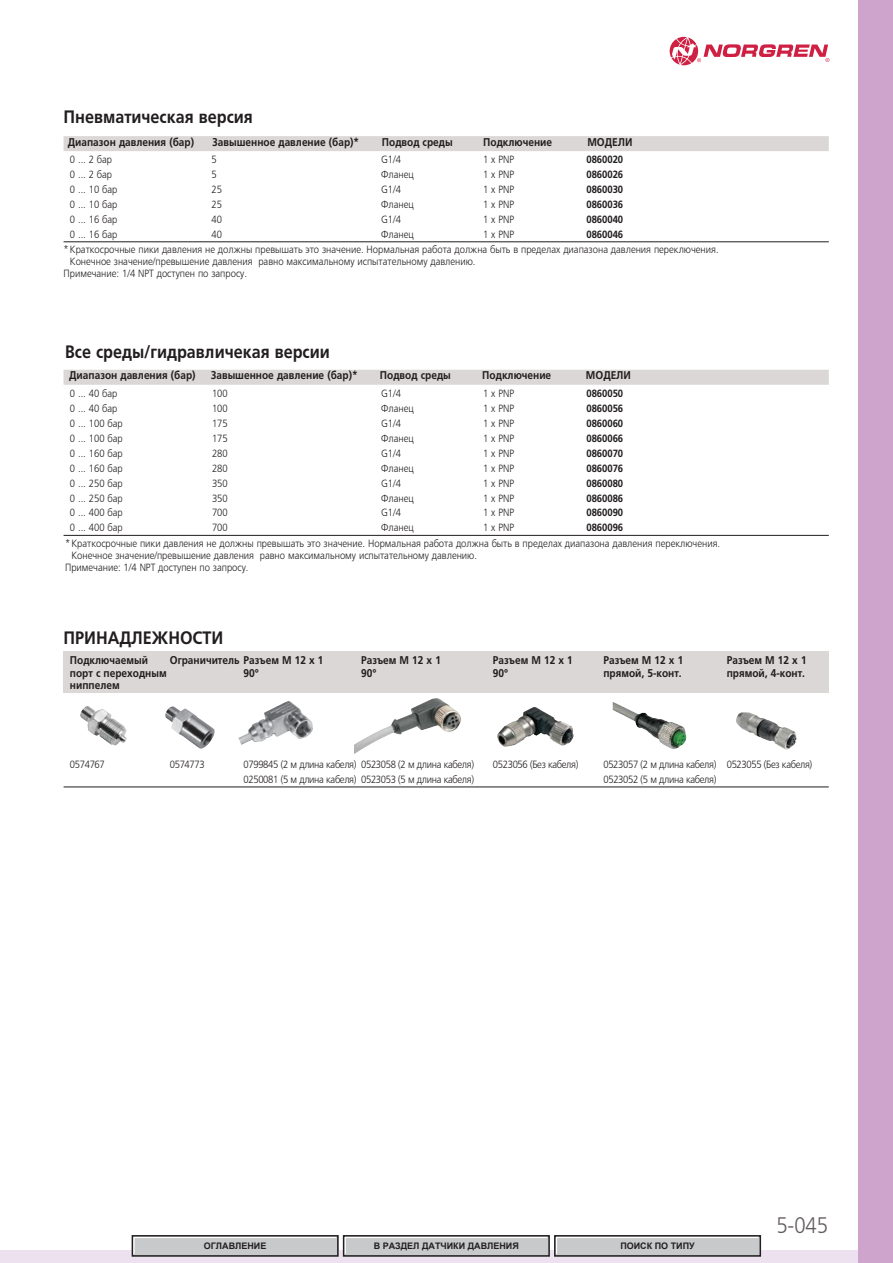
<style>
.page{position:relative;width:893px;height:1263px;background:#fff}
.page>*{position:absolute;margin:0;border:0;box-sizing:border-box;transform-origin:0 0}
.t1{font:300 22.5px "Frutiger LTCYR";color:#635d5d;scale:.9 1}
.t2{font:700 18px "Frutiger LTCYR";color:#221e1f;scale:.9 1}
.t3{font:700 11.25px "Frutiger LTCYR";color:#221e1f;scale:.9 1}
.t4{font:300 10.5px "Frutiger LTCYR";color:#221e1f;scale:.9 1}
.t5{font:300 10.5px "Frutiger LTCYR";letter-spacing:-.035em;color:#221e1f;scale:.9 1}
.t6{font:700 10.5px "Frutiger LTCYR";color:#221e1f;scale:.9 1}
.t7{font:700 9px "Arial";color:#231f20}
</style>
<div class="page">
<img style="left:165px;top:706px;width:50px;height:43px">
<img style="left:354px;top:698px;width:107px;height:56px">
<img style="left:497px;top:707px;width:77px;height:40px">
<img style="left:80px;top:706px;width:47px;height:40px">
<img style="left:613px;top:702px;width:74px;height:47px">
<img style="left:736px;top:712px;width:60px;height:38px">
<img style="left:238px;top:701px;width:75px;height:44px">
<div style="left:0;top:1250px;width:892px;height:13px;background:#eee1ef"></div>
<div style="left:858px;top:0;width:34px;height:1263px;background:#cfa4cc"></div>
<svg style="left:670px;top:37px;width:159px;height:28px"></svg>
<div style="left:64px;top:136px;width:765px;height:15px;background:#dad7d6"></div>
<hr style="left:64px;top:242px;width:765px;height:1px;background:#221e1f">
<div style="left:64px;top:370px;width:765px;height:15px;background:#dad7d6"></div>
<hr style="left:64px;top:535px;width:765px;height:1px;background:#221e1f">
<div style="left:64px;top:651px;width:765px;height:42px;background:#dad7d6"></div>
<hr style="left:64px;top:787px;width:765px;height:1px;background:#221e1f">
<div style="left:135px;top:1238px;width:201px;height:16px;background:#c7c9cb"></div>
<div style="left:132px;top:1235px;width:207px;height:22px;border:2px solid #231f20"></div>
<div style="left:557px;top:1238px;width:201px;height:16px;background:#c7c9cb"></div>
<div style="left:554px;top:1235px;width:207px;height:22px;border:2px solid #231f20"></div>
<div style="left:346px;top:1238px;width:201px;height:16px;background:#c7c9cb"></div>
<div style="left:343px;top:1235px;width:207px;height:22px;border:2px solid #231f20"></div>
<h2 class="t2" style="left:64px;top:107px;width:212px">Пневматическая версия</h2>
<p class="t4" style="left:70px;top:153px;width:48px">0 ... 2 бар</p>
<p class="t4" style="left:211px;top:153px;width:7px">5</p>
<p class="t4" style="left:381px;top:153px;width:24px">G1/4</p>
<p class="t4" style="left:483px;top:153px;width:36px">1 x PNP</p>
<p class="t6" style="left:586px;top:153px;width:42px">0860020</p>
<p class="t4" style="left:70px;top:168px;width:48px">0 ... 2 бар</p>
<p class="t4" style="left:211px;top:168px;width:7px">5</p>
<p class="t4" style="left:381px;top:168px;width:38px">Фланец</p>
<p class="t4" style="left:483px;top:168px;width:36px">1 x PNP</p>
<p class="t6" style="left:586px;top:168px;width:42px">0860026</p>
<p class="t4" style="left:70px;top:183px;width:54px">0 ... 10 бар</p>
<p class="t4" style="left:211px;top:183px;width:13px">25</p>
<p class="t4" style="left:381px;top:183px;width:24px">G1/4</p>
<p class="t4" style="left:483px;top:183px;width:36px">1 x PNP</p>
<p class="t6" style="left:586px;top:183px;width:42px">0860030</p>
<p class="t4" style="left:70px;top:198px;width:54px">0 ... 10 бар</p>
<p class="t4" style="left:211px;top:198px;width:13px">25</p>
<p class="t4" style="left:381px;top:198px;width:38px">Фланец</p>
<p class="t4" style="left:483px;top:198px;width:36px">1 x PNP</p>
<p class="t6" style="left:586px;top:198px;width:42px">0860036</p>
<p class="t4" style="left:70px;top:213px;width:54px">0 ... 16 бар</p>
<p class="t4" style="left:211px;top:213px;width:13px">40</p>
<p class="t4" style="left:381px;top:213px;width:24px">G1/4</p>
<p class="t4" style="left:483px;top:213px;width:36px">1 x PNP</p>
<p class="t6" style="left:586px;top:213px;width:42px">0860040</p>
<p class="t4" style="left:70px;top:228px;width:54px">0 ... 16 бар</p>
<p class="t4" style="left:211px;top:228px;width:13px">40</p>
<p class="t4" style="left:381px;top:228px;width:38px">Фланец</p>
<p class="t4" style="left:483px;top:228px;width:36px">1 x PNP</p>
<p class="t6" style="left:586px;top:228px;width:42px">0860046</p>
<p class="t4" style="left:64px;top:243px;width:729px">*Краткосрочные пики давления не должны превышать это значение. Нормальная работа должна быть в пределах диапазона давления переключения.</p>
<p class="t4" style="left:70px;top:255px;width:452px">Конечное значение/превышение давления равно максимальному испытательному давлению.</p>
<p class="t4" style="left:64px;top:267px;width:205px">Примечание: 1/4 NPT доступен по запросу.</p>
<p class="t3" style="left:68px;top:136px;width:142px">Диапазон давления (бар)</p>
<p class="t3" style="left:212px;top:136px;width:165px">Завышенное давление (бар)*</p>
<p class="t3" style="left:382px;top:136px;width:80px">Подвод среды</p>
<p class="t3" style="left:483px;top:136px;width:78px">Подключение</p>
<p class="t3" style="left:587px;top:136px;width:52px">МОДЕЛИ</p>
<h2 class="t2" style="left:65px;top:341px;width:296px">Все среды/гидравличекая версии</h2>
<p class="t4" style="left:70px;top:387px;width:54px">0 ... 40 бар</p>
<p class="t4" style="left:212px;top:387px;width:19px">100</p>
<p class="t4" style="left:381px;top:387px;width:24px">G1/4</p>
<p class="t4" style="left:483px;top:387px;width:36px">1 x PNP</p>
<p class="t6" style="left:586px;top:387px;width:42px">0860050</p>
<p class="t4" style="left:70px;top:402px;width:54px">0 ... 40 бар</p>
<p class="t4" style="left:212px;top:402px;width:19px">100</p>
<p class="t4" style="left:381px;top:402px;width:38px">Фланец</p>
<p class="t4" style="left:483px;top:402px;width:36px">1 x PNP</p>
<p class="t6" style="left:586px;top:402px;width:42px">0860056</p>
<p class="t4" style="left:70px;top:417px;width:60px">0 ... 100 бар</p>
<p class="t4" style="left:212px;top:417px;width:19px">175</p>
<p class="t4" style="left:381px;top:417px;width:24px">G1/4</p>
<p class="t4" style="left:483px;top:417px;width:36px">1 x PNP</p>
<p class="t6" style="left:586px;top:417px;width:42px">0860060</p>
<p class="t4" style="left:70px;top:432px;width:60px">0 ... 100 бар</p>
<p class="t4" style="left:212px;top:432px;width:19px">175</p>
<p class="t4" style="left:381px;top:432px;width:38px">Фланец</p>
<p class="t4" style="left:483px;top:432px;width:36px">1 x PNP</p>
<p class="t6" style="left:586px;top:432px;width:42px">0860066</p>
<p class="t4" style="left:70px;top:447px;width:60px">0 ... 160 бар</p>
<p class="t4" style="left:212px;top:447px;width:19px">280</p>
<p class="t4" style="left:381px;top:447px;width:24px">G1/4</p>
<p class="t4" style="left:483px;top:447px;width:36px">1 x PNP</p>
<p class="t6" style="left:586px;top:447px;width:42px">0860070</p>
<p class="t4" style="left:70px;top:462px;width:60px">0 ... 160 бар</p>
<p class="t4" style="left:212px;top:462px;width:19px">280</p>
<p class="t4" style="left:381px;top:462px;width:38px">Фланец</p>
<p class="t4" style="left:483px;top:462px;width:36px">1 x PNP</p>
<p class="t6" style="left:586px;top:462px;width:42px">0860076</p>
<p class="t4" style="left:70px;top:477px;width:60px">0 ... 250 бар</p>
<p class="t4" style="left:212px;top:477px;width:19px">350</p>
<p class="t4" style="left:381px;top:477px;width:24px">G1/4</p>
<p class="t4" style="left:483px;top:477px;width:36px">1 x PNP</p>
<p class="t6" style="left:586px;top:477px;width:42px">0860080</p>
<p class="t4" style="left:70px;top:492px;width:60px">0 ... 250 бар</p>
<p class="t4" style="left:212px;top:492px;width:19px">350</p>
<p class="t4" style="left:381px;top:492px;width:38px">Фланец</p>
<p class="t4" style="left:483px;top:492px;width:36px">1 x PNP</p>
<p class="t6" style="left:586px;top:492px;width:42px">0860086</p>
<p class="t4" style="left:70px;top:507px;width:60px">0 ... 400 бар</p>
<p class="t4" style="left:212px;top:507px;width:19px">700</p>
<p class="t4" style="left:381px;top:507px;width:24px">G1/4</p>
<p class="t4" style="left:483px;top:507px;width:36px">1 x PNP</p>
<p class="t6" style="left:586px;top:507px;width:42px">0860090</p>
<p class="t4" style="left:70px;top:522px;width:60px">0 ... 400 бар</p>
<p class="t4" style="left:212px;top:522px;width:19px">700</p>
<p class="t4" style="left:381px;top:522px;width:38px">Фланец</p>
<p class="t4" style="left:483px;top:522px;width:36px">1 x PNP</p>
<p class="t6" style="left:586px;top:522px;width:42px">0860096</p>
<p class="t4" style="left:65px;top:537px;width:729px">*Краткосрочные пики давления не должны превышать это значение. Нормальная работа должна быть в пределах диапазона давления переключения.</p>
<p class="t4" style="left:71px;top:549px;width:452px">Конечное значение/превышение давления равно максимальному испытательному давлению.</p>
<p class="t4" style="left:65px;top:561px;width:205px">Примечание: 1/4 NPT доступен по запросу.</p>
<p class="t3" style="left:69px;top:369px;width:142px">Диапазон давления (бар)</p>
<p class="t3" style="left:211px;top:369px;width:165px">Завышенное давление (бар)*</p>
<p class="t3" style="left:380px;top:369px;width:80px">Подвод среды</p>
<p class="t3" style="left:482px;top:369px;width:78px">Подключение</p>
<p class="t3" style="left:586px;top:369px;width:52px">МОДЕЛИ</p>
<h2 class="t2" style="left:64px;top:627px;width:179px">ПРИНАДЛЕЖНОСТИ</h2>
<p class="t3" style="left:70px;top:653px;width:88px">Подключаемый</p>
<p class="t3" style="left:170px;top:653px;width:172px">Ограничитель Разъем M 12 x 1</p>
<p class="t3" style="left:361px;top:653px;width:90px">Разъем M 12 x 1</p>
<p class="t3" style="left:493px;top:653px;width:90px">Разъем M 12 x 1</p>
<p class="t3" style="left:603px;top:653px;width:90px">Разъем M 12 x 1</p>
<p class="t3" style="left:727px;top:653px;width:90px">Разъем M 12 x 1</p>
<p class="t3" style="left:70px;top:666px;width:109px">порт с переходным</p>
<p class="t3" style="left:244px;top:666px;width:18px">90°</p>
<p class="t3" style="left:361px;top:666px;width:18px">90°</p>
<p class="t3" style="left:493px;top:666px;width:18px">90°</p>
<p class="t3" style="left:603px;top:666px;width:88px">прямой, 5-конт.</p>
<p class="t3" style="left:727px;top:666px;width:88px">прямой, 4-конт.</p>
<p class="t3" style="left:70px;top:679px;width:57px">ниппелем</p>
<p class="t5" style="left:70px;top:758px;width:40px">0574767</p>
<p class="t5" style="left:170px;top:758px;width:40px">0574773</p>
<p class="t5" style="left:244px;top:758px;width:257px">0799845 (2 м длина кабеля) 0523058 (2 м длина кабеля)</p>
<p class="t5" style="left:493px;top:758px;width:96px">0523056 (Без кабеля)</p>
<p class="t5" style="left:603px;top:758px;width:233px">0523057 (2 м длина кабеля) 0523055 (Без кабеля)</p>
<p class="t5" style="left:244px;top:773px;width:257px">0250081 (5 м длина кабеля) 0523053 (5 м длина кабеля)</p>
<p class="t5" style="left:603px;top:773px;width:127px">0523052 (5 м длина кабеля)</p>
<p class="t7" style="left:204px;top:1241px;width:64px">ОГЛАВЛЕНИЕ</p>
<p class="t7" style="left:374px;top:1241px;width:147px">В РАЗДЕЛ ДАТЧИКИ ДАВЛЕНИЯ</p>
<p class="t7" style="left:620px;top:1241px;width:76px">ПОИСК ПО ТИПУ</p>
<h1 class="t1" style="left:776px;top:1212px;width:59px">5-045</h1>
</div>
